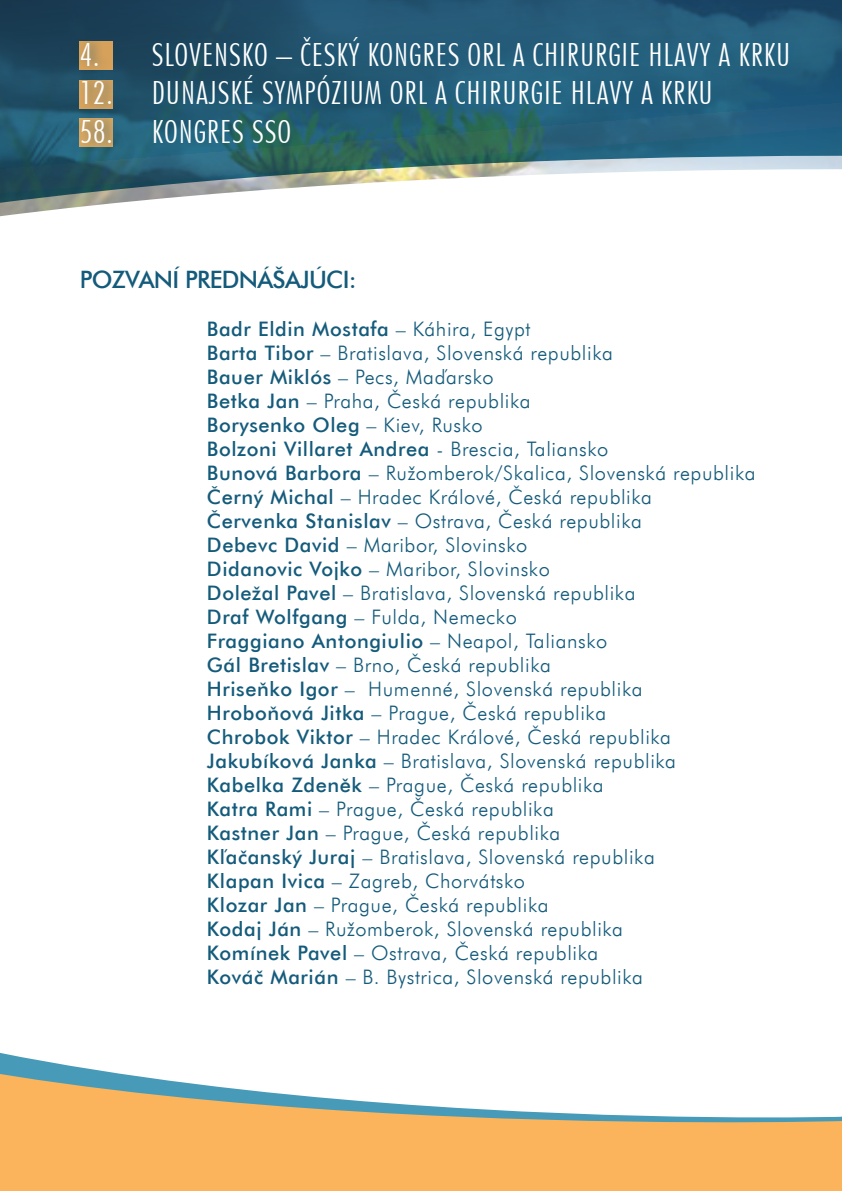
<style>
.page{position:relative;width:842px;height:1191px;background:#fff}
.page>*{position:absolute;margin:0;border:0;box-sizing:border-box;transform-origin:0 0}
.t1{font:condensed 32px "Futura AT Light";letter-spacing:.03em;color:#fff}
.t2{font:24px "Futura AT Medium";letter-spacing:-.03em;color:#145b7b}
.t3{font:20px "Futura AT Light";letter-spacing:.03em;color:#145b7b}
.t4{font:20px "Futura AT Medium";letter-spacing:.03em;color:#145b7b}
.s1{font-family:"Futura AT Light"}
.s2{font-family:"Futura AT Medium"}
</style>
<div class="page">
<svg style="left:0;top:1053px;width:842px;height:138px;fill:#fbb45c"></svg>
<img style="left:0;top:0;width:842px;height:217px">
<div style="left:77px;top:28px;width:726px;height:124px;background:#145b7b;opacity:.65"></div>
<p class="t1" style="left:80px;top:37px;width:712px">4. SLOVENSKO – ČESKÝ KONGRES ORL A CHIRURGIE HLAVY A KRKU</p>
<p class="t1" style="left:80px;top:75px;width:635px">12. DUNAJSKÉ SYMPÓZIUM ORL A CHIRURGIE HLAVY A KRKU</p>
<p class="t1" style="left:80px;top:114px;width:213px">58. KONGRES SSO</p>
<p class="t2" style="left:80px;top:265px;width:278px">POZVANÍ PREDNÁŠAJÚCI:</p>
<p class="t4" style="left:207px;top:317px;width:325px">Badr Eldin Mostafa <span class="s1">– Káhira, Egypt</span></p>
<p class="t3" style="left:207px;top:340px;width:407px"><span class="s2">Barta Tibor</span> – Bratislava, Slovenská republika</p>
<p class="t3" style="left:207px;top:364px;width:288px"><span class="s2">Bauer Miklós</span> – Pecs, Maďarsko</p>
<p class="t3" style="left:207px;top:388px;width:325px"><span class="s2">Betka Jan</span> – Praha, Česká republika</p>
<p class="t4" style="left:207px;top:413px;width:277px">Borysenko Oleg <span class="s1">– Kiev, Rusko</span></p>
<p class="t4" style="left:207px;top:437px;width:403px">Bolzoni Villaret Andrea <span class="s1">- Brescia, Taliansko</span></p>
<p class="t3" style="left:207px;top:460px;width:550px"><span class="s2">Bunová Barbora</span> – Ružomberok/Skalica, Slovenská republika</p>
<p class="t3" style="left:207px;top:484px;width:447px"><span class="s2">Černý Michal</span> – Hradec Králové, Česká republika</p>
<p class="t3" style="left:207px;top:508px;width:436px"><span class="s2">Červenka Stanislav</span> – Ostrava, Česká republika</p>
<p class="t3" style="left:207px;top:532px;width:322px"><span class="s2">Debevc David</span> – Maribor, Slovinsko</p>
<p class="t3" style="left:207px;top:556px;width:344px"><span class="s2">Didanovic Vojko</span> – Maribor, Slovinsko</p>
<p class="t3" style="left:207px;top:580px;width:430px"><span class="s2">Doležal Pavel</span> – Bratislava, Slovenská republika</p>
<p class="t3" style="left:207px;top:604px;width:311px"><span class="s2">Draf Wolfgang</span> – Fulda, Nemecko</p>
<p class="t4" style="left:207px;top:629px;width:402px">Fraggiano Antongiulio <span class="s1">– Neapol, Taliansko</span></p>
<p class="t3" style="left:207px;top:652px;width:345px"><span class="s2">Gál Bretislav</span> – Brno, Česká republika</p>
<p class="t3" style="left:207px;top:676px;width:437px"><span class="s2">Hriseňko Igor</span> – Humenné, Slovenská republika</p>
<p class="t3" style="left:207px;top:700px;width:401px"><span class="s2">Hroboňová Jitka</span> – Prague, Česká republika</p>
<p class="t3" style="left:207px;top:724px;width:466px"><span class="s2">Chrobok Viktor</span> – Hradec Králové, Česká republika</p>
<p class="t3" style="left:207px;top:748px;width:471px"><span class="s2">Jakubíková Janka</span> – Bratislava, Slovenská republika</p>
<p class="t3" style="left:207px;top:772px;width:398px"><span class="s2">Kabelka Zdeněk</span> – Prague, Česká republika</p>
<p class="t3" style="left:207px;top:796px;width:348px"><span class="s2">Katra Rami</span> – Prague, Česká republika</p>
<p class="t3" style="left:207px;top:820px;width:355px"><span class="s2">Kastner Jan</span> – Prague, Česká republika</p>
<p class="t3" style="left:207px;top:844px;width:449px"><span class="s2">Kľačanský Juraj</span> – Bratislava, Slovenská republika</p>
<p class="t3" style="left:207px;top:868px;width:320px"><span class="s2">Klapan Ivica</span> – Zagreb, Chorvátsko</p>
<p class="t3" style="left:207px;top:892px;width:343px"><span class="s2">Klozar Jan</span> – Prague, Česká republika</p>
<p class="t3" style="left:207px;top:916px;width:418px"><span class="s2">Kodaj Ján</span> – Ružomberok, Slovenská republika</p>
<p class="t3" style="left:207px;top:940px;width:393px"><span class="s2">Komínek Pavel</span> – Ostrava, Česká republika</p>
<p class="t3" style="left:207px;top:964px;width:437px"><span class="s2">Kováč Marián</span> – B. Bystrica, Slovenská republika</p>
</div>
